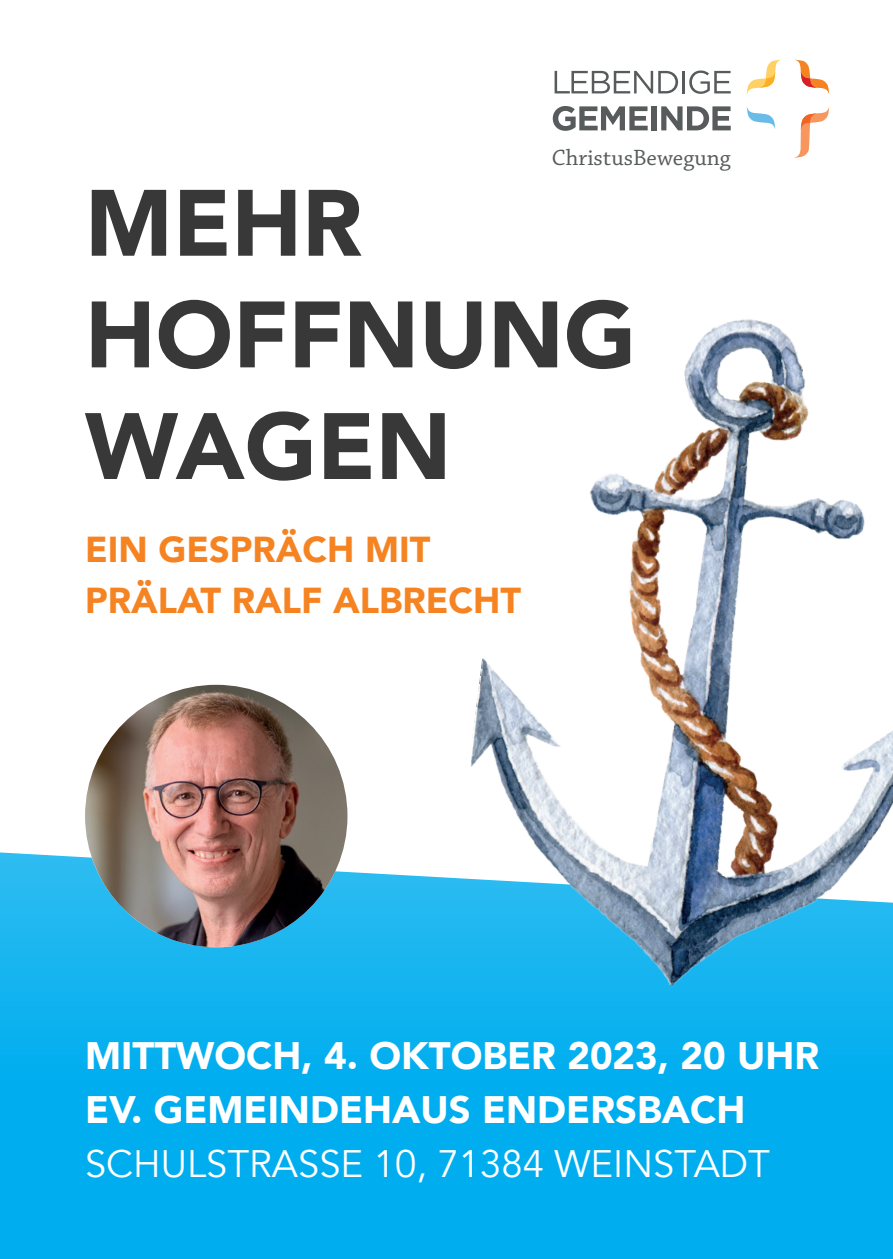
<style>
.page{position:relative;width:893px;height:1259px;background:#fff}
.page>*{position:absolute;margin:0;border:0;box-sizing:border-box;transform-origin:0 0}
.t1{font:900 93px/111.6px "Avenir";color:#383839}
.t2{font:900 38.1px/54px "Avenir";color:#fff}
.t3{font:38.1px "Avenir";color:#fff}
.t4{font:900 36px/51px "Avenir";color:#f58322}
.t5{font:23.4px "Chaparral Pro";color:#575b5c}
</style>
<div class="page">
<svg style="left:0;top:851px;width:893px;height:408px;background:#09b0ef"></svg>
<img style="left:443px;top:319px;width:450px;height:694px">
<img style="left:85px;top:685px;width:262px;height:262px;border-radius:131px">
<svg style="left:555px;top:71px;width:123px;height:22px"></svg>
<hr style="left:682px;top:71px;width:3px;height:22px;background:#575b5c">
<svg style="left:689px;top:70px;width:42px;height:24px"></svg>
<svg style="left:553px;top:106px;width:95px;height:25px"></svg>
<div style="left:651px;top:106px;width:6px;height:24px;background:#575b5c"></div>
<svg style="left:661px;top:106px;width:70px;height:24px"></svg>
<svg style="left:747px;top:107px;width:28px;height:22px"></svg>
<svg style="left:794px;top:107px;width:35px;height:51px"></svg>
<svg style="left:747px;top:60px;width:33px;height:34px"></svg>
<svg style="left:796px;top:60px;width:33px;height:34px"></svg>
<p class="t5" style="left:552px;top:144px;width:180px">ChristusBewegung</p>
<h1 class="t1" style="left:85px;top:165px;width:553px">MEHR<br>HOFFNUNG<br>WAGEN</h1>
<p class="t4" style="left:85px;top:523px;width:438px">EIN GESPRÄCH MIT<br>PRÄLAT RALF ALBRECHT</p>
<p class="t2" style="left:85px;top:1027px;width:736px">MITTWOCH, 4. OKTOBER 2023, 20 UHR<br>EV. GEMEINDEHAUS ENDERSBACH</p>
<p class="t3" style="left:85px;top:1141px;width:687px">SCHULSTRASSE 10, 71384 WEINSTADT</p>
</div>
